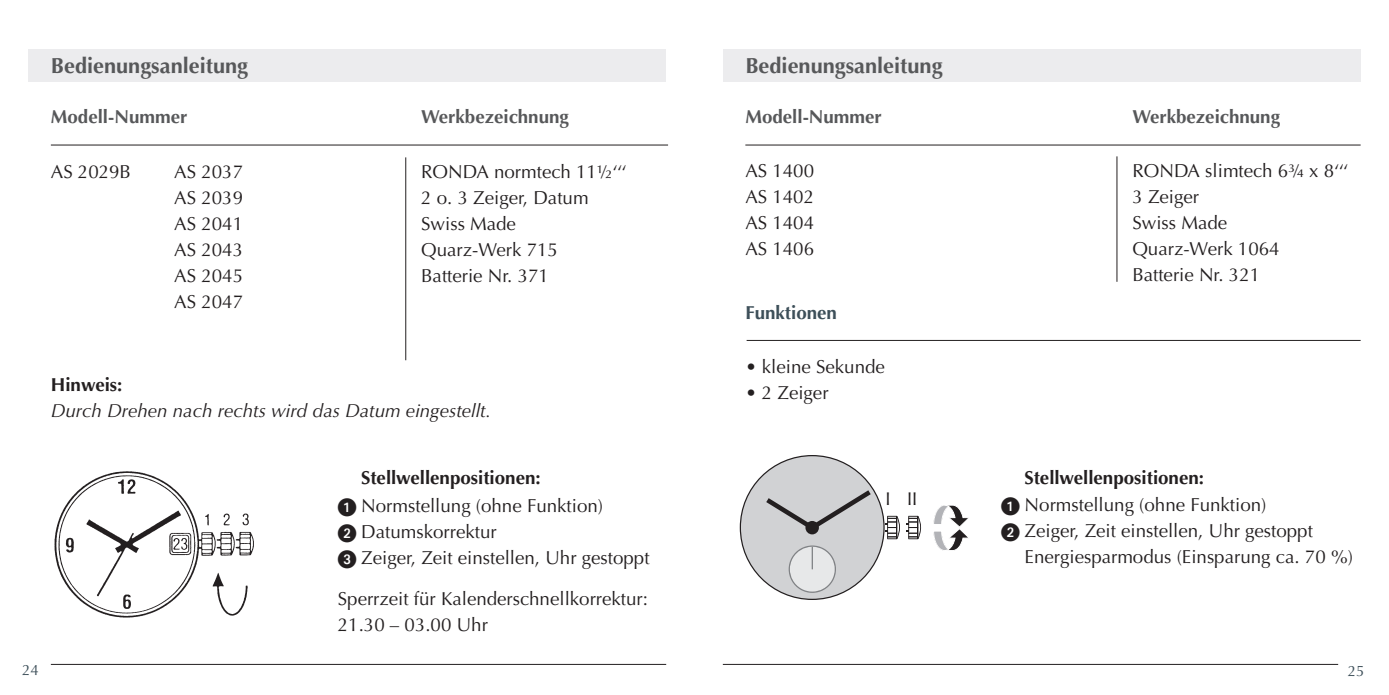
<style>
.page{position:relative;width:1389px;height:695px;background:#fff}
.page>*{position:absolute;margin:0;border:0;box-sizing:border-box;transform-origin:0 0}
.t1{font:700 21.75px "Optima LT Std";color:#57585a}
.t2{font:18.75px/25.8px "Optima LT Std";color:#231f20}
.t3{font:700 18.75px "Optima LT Std";color:#57585a}
.t4{font:700 18.75px "Optima LT Std";color:#231f20}
.t5{font:italic 18.75px "Optima LT Std";color:#231f20}
.t6{font:700 18.75px "Optima LT Std";color:#3d4f59}
.t7{font:18.5px "Optima";color:#231f20}
.t8{font:15px "Optima LT Std";color:#3d4f59}
.s1{font-family:"European Pi One"}
</style>
<div class="page">
<hr style="left:51px;top:663px;width:615px;height:1px;background:#231f20">
<hr style="left:723px;top:663px;width:615px;height:1px;background:#231f20">
<img style="left:54px;top:471px;width:200px;height:147px">
<hr style="left:51px;top:145px;width:617px;height:1px;background:#231f20">
<hr style="left:745px;top:145px;width:616px;height:1px;background:#231f20">
<hr style="left:405px;top:157px;width:1px;height:203px;background:#231f20">
<hr style="left:1117px;top:156px;width:1px;height:126px;background:#231f20">
<svg style="left:906px;top:515px;width:15px;height:24px"></svg>
<svg style="left:933px;top:505px;width:36px;height:46px"></svg>
<svg style="left:740px;top:455px;width:160px;height:145px"></svg>
<div style="left:805px;top:521px;width:14px;height:13px;background:#231f20;border-radius:50%"></div>
<hr style="left:747px;top:340px;width:614px;height:1px;background:#231f20">
<div style="left:723px;top:49px;width:638px;height:32px;background:#ececee"></div>
<div style="left:28px;top:49px;width:638px;height:32px;background:#ececee"></div>
<p class="t1" style="left:51px;top:53px;width:199px">Bedienungsanleitung</p>
<p class="t1" style="left:745px;top:53px;width:199px">Bedienungsanleitung</p>
<p class="t3" style="left:51px;top:106px;width:138px">Modell-Nummer</p>
<p class="t3" style="left:421px;top:106px;width:149px">Werkbezeichnung</p>
<p class="t3" style="left:745px;top:106px;width:138px">Modell-Nummer</p>
<p class="t3" style="left:1132px;top:106px;width:149px">Werkbezeichnung</p>
<p class="t2" style="left:51px;top:159px;width:82px">AS 2029B</p>
<p class="t2" style="left:174px;top:159px;width:70px;text-align:justify">AS 2037<br>AS 2039<br>AS 2041<br>AS 2043<br>AS 2045<br>AS 2047</p>
<p class="t2" style="left:745px;top:158px;width:70px;text-align:justify">AS 1400<br>AS 1402<br>AS 1404<br>AS 1406</p>
<p class="t2" style="left:421px;top:159px;width:207px">RONDA normtech 11½‘‘‘<br>2 o. 3 Zeiger, Datum<br>Swiss Made<br>Quarz-Werk 715<br>Batterie Nr. 371</p>
<p class="t6" style="left:745px;top:301px;width:93px">Funktionen</p>
<p class="t4" style="left:51px;top:373px;width:73px">Hinweis:</p>
<p class="t5" style="left:51px;top:399px;width:442px">Durch Drehen nach rechts wird das Datum eingestellt.</p>
<p class="t4" style="left:361px;top:467px;width:181px">Stellwellenpositionen:</p>
<p class="t2" style="left:338px;top:493px;width:313px"><span class="s1">1</span> Normstellung (ohne Funktion)<br><span class="s1">2</span> Datumskorrektur<br><span class="s1">3</span> Zeiger, Zeit einstellen, Uhr gestoppt</p>
<p class="t2" style="left:338px;top:586px;width:312px">Sperrzeit für Kalenderschnellkorrektur:<br>21.30 – 03.00 Uhr</p>
<p class="t2" style="left:745px;top:354px;width:141px">• kleine Sekunde</p>
<p class="t2" style="left:745px;top:380px;width:85px">• 2 Zeiger</p>
<p class="t7" style="left:886px;top:488px;width:33px">I II</p>
<p class="t2" style="left:1132px;top:158px;width:218px">RONDA slimtech 6¾ x 8‘‘‘<br>3 Zeiger<br>Swiss Made<br>Quarz-Werk 1064<br>Batterie Nr. 321</p>
<p class="t4" style="left:1024px;top:466px;width:181px">Stellwellenpositionen:</p>
<p class="t2" style="left:1001px;top:492px;width:267px"><span class="s1">1</span> Normstellung (ohne Funktion)</p>
<p class="t2" style="left:1001px;top:518px;width:313px"><span class="s1">2</span> Zeiger, Zeit einstellen, Uhr gestoppt</p>
<p class="t2" style="left:1025px;top:544px;width:330px">Energiesparmodus (Einsparung ca. 70 %)</p>
<p class="t8" style="left:22px;top:661px;width:18px">24</p>
<p class="t8" style="left:1348px;top:662px;width:18px">25</p>
</div>
